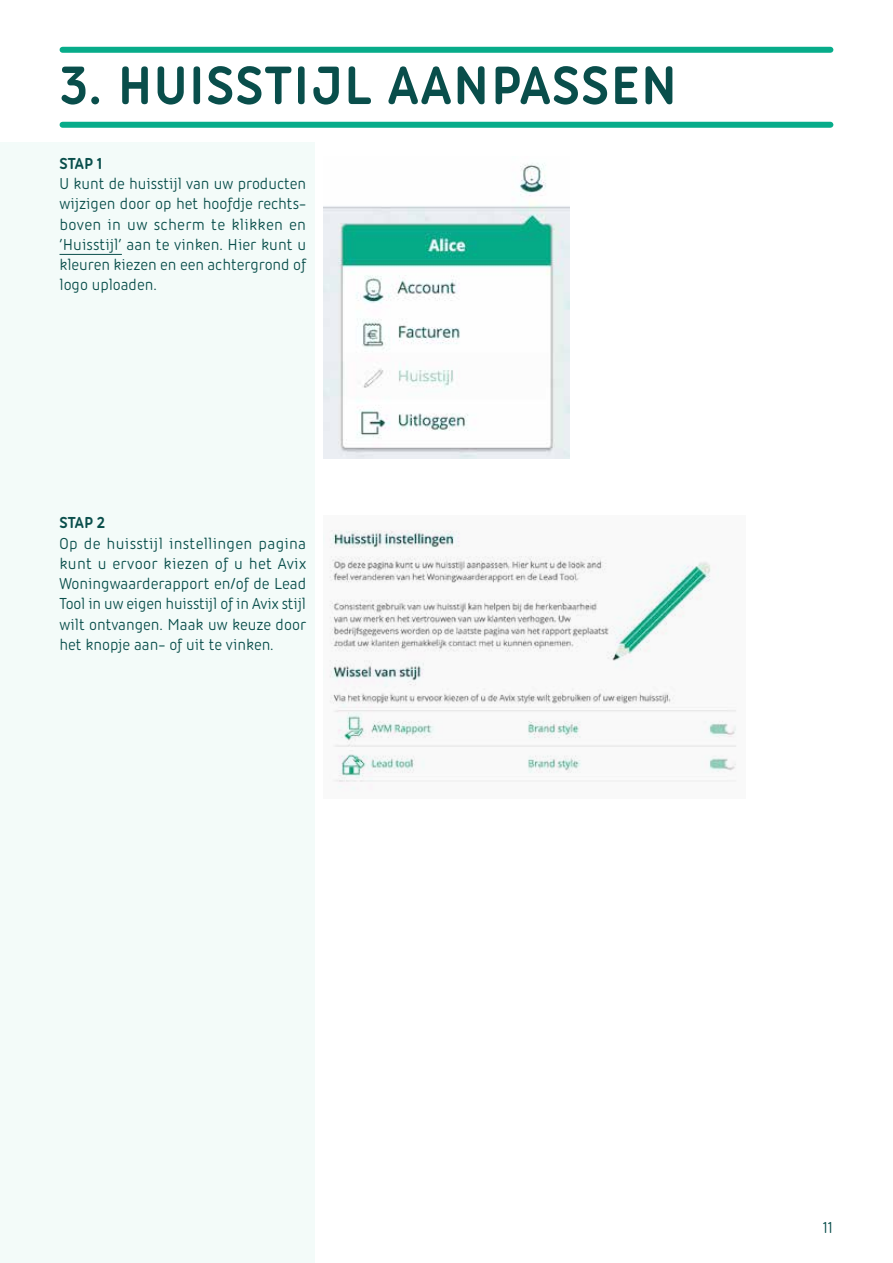
<style>
.page{position:relative;width:893px;height:1263px;background:#fff}
.page>*{position:absolute;margin:0;border:0;box-sizing:border-box;transform-origin:0 0}
.t1{font:700 58.5px "Iconic";letter-spacing:.02em;color:#094e4b}
.t2{font:17.25px/20.2px "Iconic";color:#094e4b;text-align:justify}
.t3{font:700 17.25px "Iconic";color:#094e4b}
</style>
<div class="page">
<div style="left:0;top:142px;width:315px;height:1121px;background:#f3fbf9"></div>
<div style="left:63px;top:122px;width:767px;height:6px;background:#07ac8a"></div>
<div style="left:63px;top:47px;width:767px;height:6px;background:#07ac8a"></div>
<hr style="left:60px;top:254px;width:62px;height:1px;background:#094e4b">
<img style="left:323px;top:163px;width:247px;height:296px">
<svg style="left:323px;top:530px;width:413px;height:260px"></svg>
<h1 class="t1" style="left:60px;top:44px;width:619px">3. HUISSTIJL AANPASSEN</h1>
<p class="t3" style="left:60px;top:151px;width:45px">STAP 1</p>
<p class="t2" style="left:60px;top:172px;width:248px">U kunt de huisstijl van uw producten wijzigen door op het hoofdje rechts&shy;boven in uw scherm te klikken en ‘Huisstijl’ aan te vinken. Hier kunt u kleuren kiezen en een achtergrond of logo uploaden.</p>
<p class="t3" style="left:60px;top:511px;width:47px">STAP 2</p>
<p class="t2" style="left:60px;top:532px;width:248px">Op de huisstijl instellingen pagina kunt u ervoor kiezen of u het Avix Woningwaarderapport en/of de Lead Tool in uw eigen huisstijl of in Avix stijl wilt ontvangen. Maak uw keuze door het knopje aan- of uit te vinken.</p>
<p class="t2" style="left:823px;top:1216px;width:12px">11</p>
</div>
